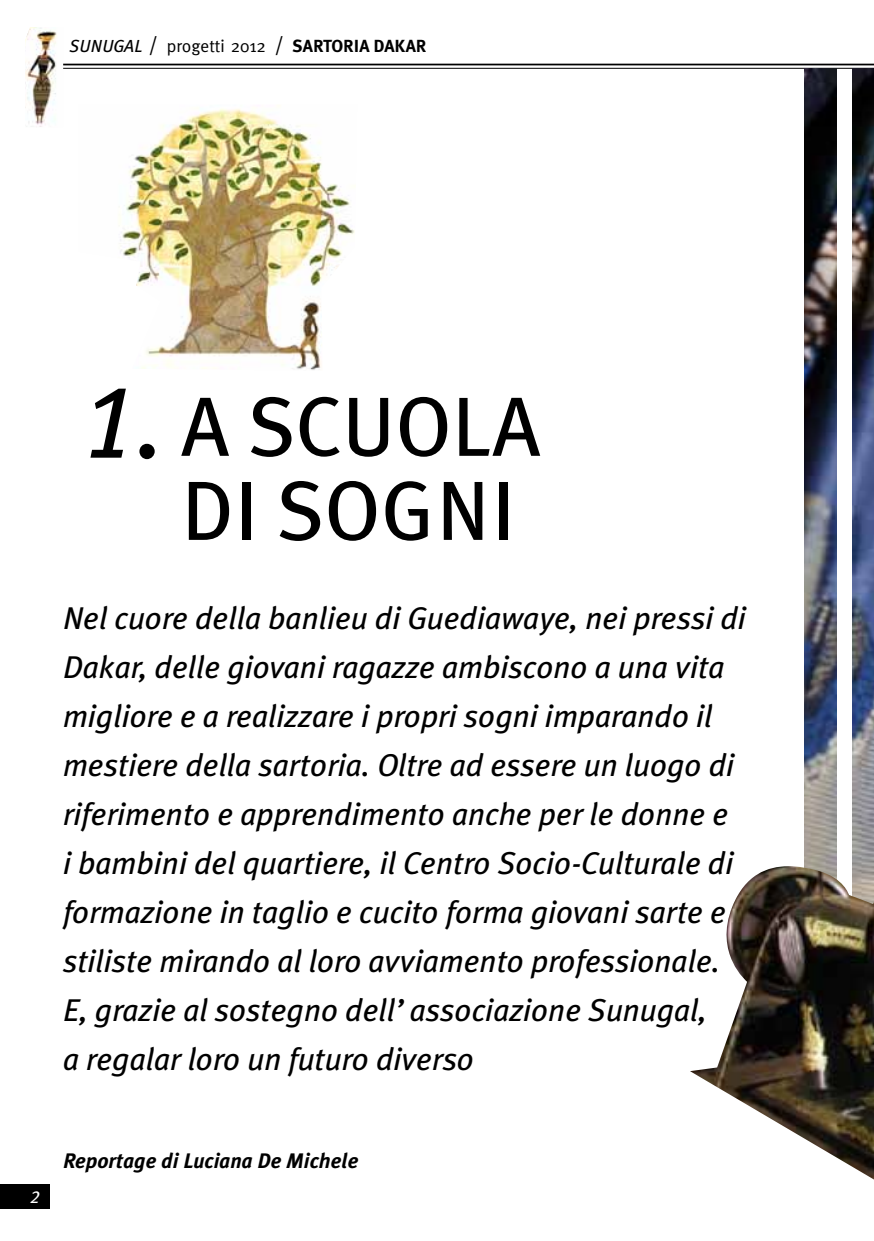
<style>
.page{position:relative;width:874px;height:1241px;background:#fff}
.page>*{position:absolute;margin:0;border:0;box-sizing:border-box;transform-origin:0 0}
.t1{font:84px/84px "Meta Plus";color:#000;text-align:right}
.t2{font:italic 31.5px/49px "Meta Plus";color:#000}
.t3{font:italic 700 21px "Meta Plus";color:#000}
.t4{font:700 17.5px "Meta Plus";color:#000}
.t5{font:italic 17.5px "Meta Plus Book Caps";color:#fff}
.s1{font-family:"Meta Plus Book Caps";font-weight:400;font-style:italic}
.s2{font-family:"Meta";font-weight:400;font-size:21px}
.s3{font-family:"Meta";font-weight:400}
.s4{font-family:"Meta Plus Book Caps";font-style:italic;font-size:105px}
</style>
<div class="page">
<div style="left:0;top:1183px;width:50px;height:25px;background:#000"></div>
<hr style="left:63px;top:64px;width:810px;height:1px;background:#000">
<hr style="left:63px;top:68px;width:810px;height:1px;background:#000">
<img style="left:25px;top:27px;width:32px;height:100px">
<img style="left:804px;top:68px;width:32px;height:798px">
<img style="left:852px;top:68px;width:21px;height:798px">
<img style="left:119px;top:105px;width:236px;height:265px">
<img style="left:690px;top:866px;width:183px;height:313px">
<p class="t4" style="left:69px;top:36px;width:358px"><span class="s1">SUNUGAL</span> <span class="s2">/</span> <span class="s3">progetti 2012</span> <span class="s2">/</span> SARTORIA DAKAR</p>
<h1 class="t1" style="left:81px;top:384px;width:455px"><span class="s4">1.</span> A SCUOLA<br>DI SOGNI</h1>
<p class="t2" style="left:63px;top:593px;width:684px">Nel cuore della banlieu di Guediawaye, nei pressi di Dakar, delle giovani ragazze ambiscono a una vita migliore e a realizzare i propri sogni imparando il mestiere della sartoria. Oltre ad essere un luogo di riferimento e apprendimento anche per le donne e<br>i bambini del quartiere, il Centro Socio-Culturale di formazione in taglio e cucito forma giovani sarte e stiliste mirando al loro avviamento professionale.<br>E, grazie al sostegno dell’associazione Sunugal,<br>a regalar loro un futuro diverso</p>
<p class="t5" style="left:30px;top:1186px;width:11px">2</p>
<p class="t3" style="left:63px;top:1148px;width:297px">Reportage di Luciana De Michele</p>
</div>
